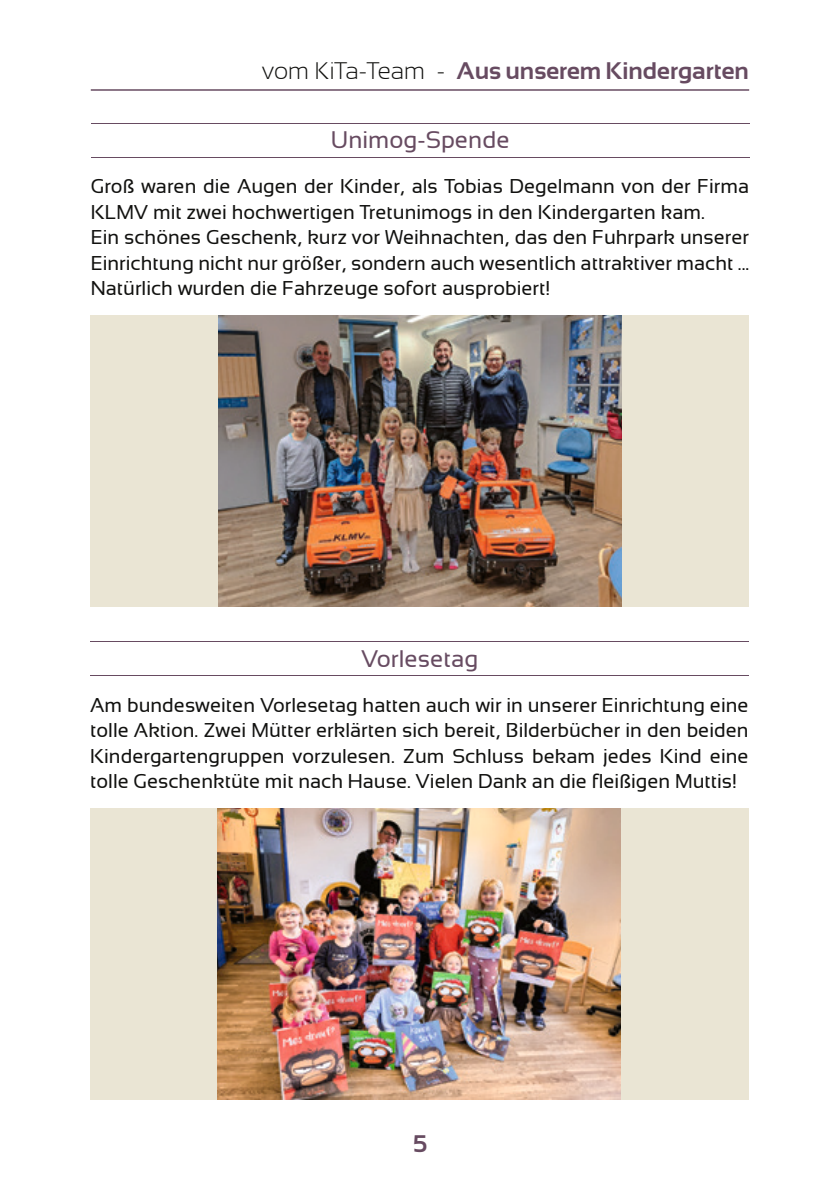
<style>
.page{position:relative;width:840px;height:1191px;background:#fff}
.page>*{position:absolute;margin:0;border:0;box-sizing:border-box;transform-origin:0 0}
.Grundtext_fett{font:700 24px "Sansation";color:#674b61}
.Grundtext_fett-2{font:24px "Sansation";color:#674b61}
.Grundtext_fett-3{font:20px/25.6px "Sansation";color:#11110f}
.s1{font-weight:300;color:#11110f}
</style>
<div class="page">
<div style="left:90px;top:808px;width:658px;height:291px;background:#eae5d4"></div>
<img style="left:218px;top:808px;width:402px;height:291px">
<div style="left:91px;top:315px;width:657px;height:292px;background:linear-gradient(to bottom,#e9e4d3,#e9e4d3)"></div>
<img style="left:218px;top:315px;width:403px;height:292px">
<hr style="left:90px;top:641px;width:658px;height:1px;background:#674b61">
<hr style="left:91px;top:123px;width:658px;height:1px;background:#674b61">
<hr style="left:90px;top:675px;width:658px;height:1px;background:#674b61">
<hr style="left:91px;top:157px;width:658px;height:1px;background:#674b61">
<hr style="left:91px;top:89px;width:657px;height:2px;background:#674b61">
<p class="Grundtext_fett" style="left:262px;top:57px;width:488px"><span class="s1">vom KiTa-Team -</span> Aus unserem Kindergarten</p>
<p class="Grundtext_fett-2" style="left:331px;top:126px;width:180px">Unimog-Spende</p>
<p class="Grundtext_fett-3" style="left:91px;top:173px;width:659px">Groß waren die Augen der Kinder, als Tobias Degelmann von der Firma<br>KLMV mit zwei hochwertigen Tretunimogs in den Kindergarten kam.</p>
<p class="Grundtext_fett-3" style="left:91px;top:224px;width:659px">Ein schönes Geschenk, kurz vor Weihnachten, das den Fuhrpark unserer<br>Einrichtung nicht nur größer, sondern auch wesentlich attraktiver macht ...</p>
<p class="Grundtext_fett-3" style="left:91px;top:275px;width:460px">Natürlich wurden die Fahrzeuge sofort ausprobiert!</p>
<p class="Grundtext_fett-2" style="left:361px;top:645px;width:119px">Vorlesetag</p>
<p class="Grundtext_fett-3" style="left:90px;top:692px;width:659px;text-align:justify">Am bundesweiten Vorlesetag hatten auch wir in unserer Einrichtung eine tolle Aktion. Zwei Mütter erklärten sich bereit, Bilderbücher in den beiden Kindergartengruppen vorzulesen. Zum Schluss bekam jedes Kind eine tolle Geschenktüte mit nach Hause. Vielen Dank an die fleißigen Muttis!</p>
<p class="Grundtext_fett" style="left:413px;top:1130px;width:15px">5</p>
</div>
